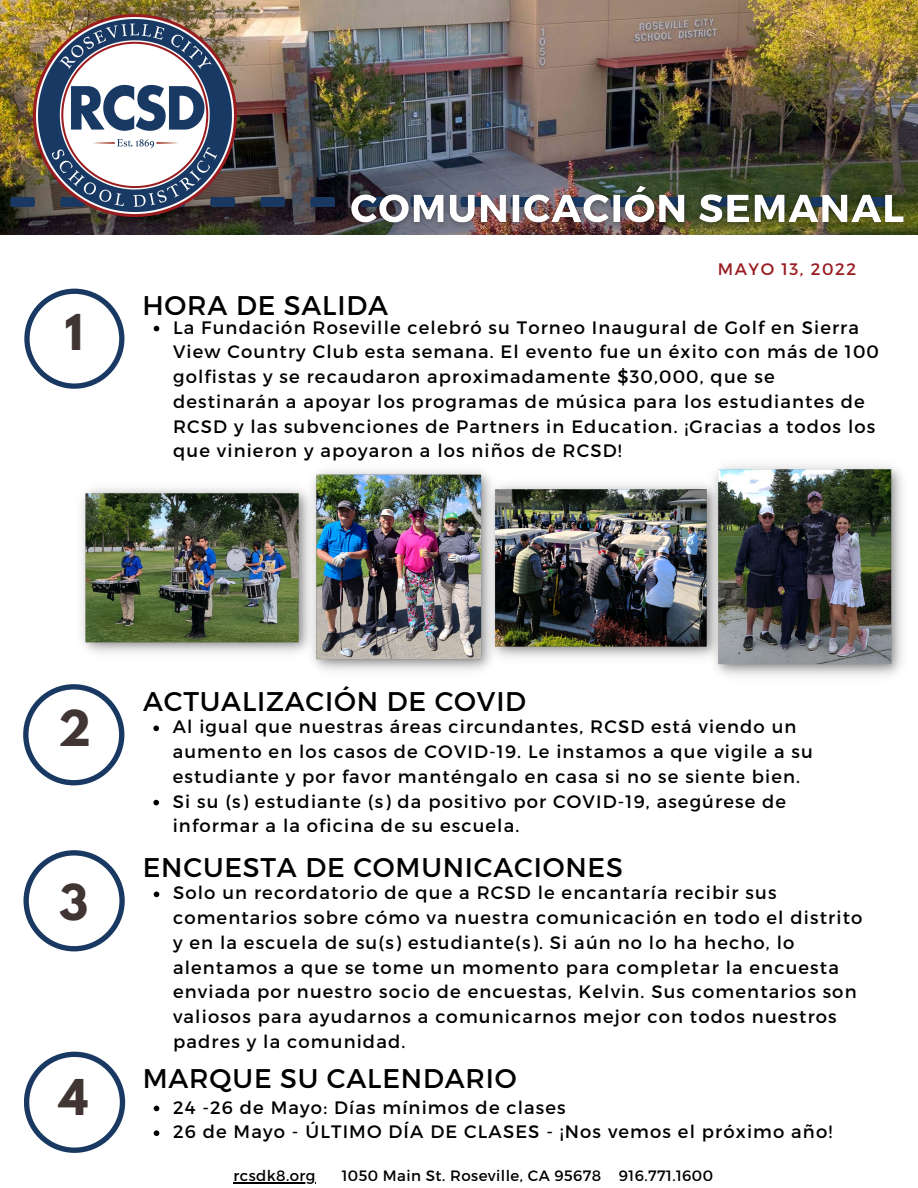
<style>
.page{position:relative;width:918px;height:1188px;background:#fff}
.page>*{position:absolute;margin:0;border:0;box-sizing:border-box;transform-origin:0 0}
.t1{font:700 43.8px "League Spartan";color:#413534}
.t2{font:700 43.65px "League Spartan";color:#413534}
.t3{font:27px "Montserrat";letter-spacing:.03em;color:#000}
.t4{font:18px/24.8px "Montserrat";letter-spacing:.065em;color:#000}
.t5{font:16.65px "Montserrat";letter-spacing:.09em;color:#991c20}
.t6{font:15px "Montserrat";letter-spacing:.03em;color:#000}
</style>
<div class="page">
<img style="left:0;top:0;width:918px;height:234px">
<svg style="left:260px;top:197px;width:25px;height:9px"></svg>
<svg style="left:10px;top:197px;width:24px;height:9px"></svg>
<svg style="left:310px;top:197px;width:25px;height:9px"></svg>
<svg style="left:24px;top:289px;width:100px;height:100px"></svg>
<svg style="left:23px;top:684px;width:101px;height:101px"></svg>
<img style="left:34px;top:14px;width:202px;height:203px">
<svg style="left:154px;top:326px;width:5px;height:5px"></svg>
<hr style="left:233px;top:1182px;width:83px;height:1px;background:#000">
<img style="left:341px;top:173px;width:575px;height:62px">
<svg style="left:153px;top:726px;width:6px;height:5px"></svg>
<svg style="left:153px;top:800px;width:6px;height:5px"></svg>
<svg style="left:154px;top:892px;width:5px;height:5px"></svg>
<svg style="left:24px;top:850px;width:101px;height:101px"></svg>
<svg style="left:154px;top:1106px;width:5px;height:5px"></svg>
<svg style="left:154px;top:1130px;width:5px;height:6px"></svg>
<svg style="left:24px;top:1052px;width:101px;height:101px"></svg>
<img style="left:82px;top:488px;width:222px;height:165px">
<img style="left:304px;top:470px;width:182px;height:201px">
<img style="left:481px;top:475px;width:225px;height:192px">
<img style="left:706px;top:465px;width:196px;height:211px">
<p class="t1" style="left:65px;top:311px;width:20px">1</p>
<p class="t3" style="left:142px;top:288px;width:247px">HORA DE SALIDA</p>
<p class="t5" style="left:718px;top:258px;width:140px">MAYO 13, 2022</p>
<p class="t4" style="left:173px;top:314px;width:708px">La Fundación Roseville celebró su Torneo Inaugural de Golf en Sierra View Country Club esta semana. El evento fue un éxito con más de 100 golfistas y se recaudaron aproximadamente $30,000, que se destinarán a apoyar los programas de música para los estudiantes de RCSD y las subvenciones de Partners in Education. ¡Gracias a todos los que vinieron y apoyaron a los niños de RCSD!</p>
<p class="t2" style="left:58px;top:707px;width:34px">2</p>
<p class="t2" style="left:59px;top:880px;width:31px">3</p>
<p class="t2" style="left:59px;top:1076px;width:31px">4</p>
<p class="t3" style="left:143px;top:684px;width:385px">ACTUALIZACIÓN DE COVID</p>
<p class="t4" style="left:173px;top:714px;width:642px">Al igual que nuestras áreas circundantes, RCSD está viendo un aumento en los casos de COVID-19. Le instamos a que vigile a su estudiante y por favor manténgalo en casa si no se siente bien.</p>
<p class="t4" style="left:173px;top:788px;width:615px">Si su (s) estudiante (s) da positivo por COVID-19, asegúrese de informar a la oficina de su escuela.</p>
<p class="t3" style="left:143px;top:850px;width:482px">ENCUESTA DE COMUNICACIONES</p>
<p class="t4" style="left:173px;top:880px;width:691px">Solo un recordatorio de que a RCSD le encantaría recibir sus comentarios sobre cómo va nuestra comunicación en todo el distrito y en la escuela de su(s) estudiante(s). Si aún no lo ha hecho, lo alentamos a que se tome un momento para completar la encuesta enviada por nuestro socio de encuestas, Kelvin. Sus comentarios son valiosos para ayudarnos a comunicarnos mejor con todos nuestros padres y la comunidad.</p>
<p class="t3" style="left:143px;top:1061px;width:375px">MARQUE SU CALENDARIO</p>
<p class="t4" style="left:173px;top:1094px;width:394px">24 -26 de Mayo: Días mínimos de clases</p>
<p class="t4" style="left:173px;top:1119px;width:661px">26 de Mayo - ÚLTIMO DÍA DE CLASES - ¡Nos vemos el próximo año!</p>
<p class="t6" style="left:233px;top:1166px;width:84px">rcsdk8.org</p>
<p class="t6" style="left:342px;top:1166px;width:373px">1050 Main St. Roseville, CA 95678 916.771.1600</p>
</div>
